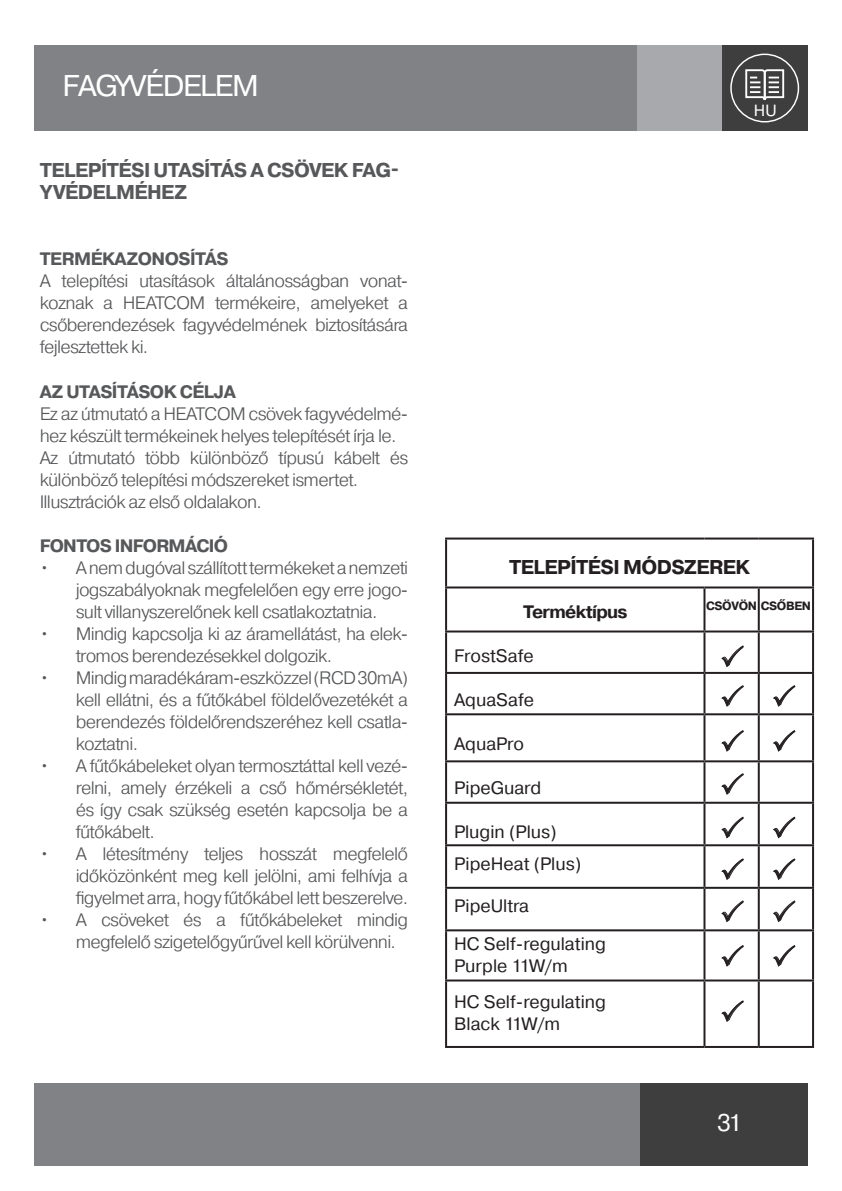
<style>
.page{position:relative;width:842px;height:1191px;background:#fff}
.page>*{position:absolute;margin:0;border:0;box-sizing:border-box;transform-origin:0 0}
.t1{font:30px "Pragmatica";letter-spacing:-.04em;color:#fff}
.t2{font:24px "Pragmatica";color:#fff}
.Brødtekst{font:700 20px/22px "Pragmatica";letter-spacing:-.03em;color:#57585a}
.Brødtekst-2{font:700 20px "Pragmatica";letter-spacing:-.03em;color:#231f20}
.Brødtekst-3{font:300 18px/22px "Pragmatica";letter-spacing:-.04em;color:#57585a;text-align:justify}
.Brødtekst-4{font:18px "Pragmatica";color:#231f20}
.Brødtekst-5{font:700 18px "Pragmatica";letter-spacing:-.03em;color:#57585a}
.Brødtekst-6{font:700 18px "Pragmatica";letter-spacing:-.04em;color:#231f20}
.t3{font:16.2px "Pragmatica";color:#fff}
.Brødtekst-7{font:700 12px "Pragmatica";letter-spacing:-.03em;color:#231f20}
</style>
<div class="page">
<div style="left:34px;top:45px;width:774px;height:85px;background:#808285"></div>
<div style="left:34px;top:1083px;width:774px;height:82px;background:#808285"></div>
<div style="left:638px;top:45px;width:85px;height:85px;background:#a8a9ad"></div>
<div style="left:723px;top:45px;width:85px;height:85px;background:#3e3e3f"></div>
<div style="left:640px;top:1083px;width:168px;height:82px;background:#3e3e3f"></div>
<svg style="left:730px;top:54px;width:69px;height:68px"></svg>
<hr style="left:445px;top:537px;width:259px;height:2px;background:#231f20">
<hr style="left:445px;top:539px;width:2px;height:47px;background:#231f20">
<hr style="left:704px;top:537px;width:55px;height:2px;background:#231f20">
<hr style="left:759px;top:537px;width:55px;height:2px;background:#231f20">
<hr style="left:812px;top:539px;width:2px;height:47px;background:#231f20">
<hr style="left:445px;top:586px;width:259px;height:2px;background:#231f20">
<hr style="left:445px;top:588px;width:2px;height:42px;background:#231f20">
<hr style="left:704px;top:586px;width:55px;height:2px;background:#231f20">
<hr style="left:703px;top:588px;width:2px;height:42px;background:#231f20">
<hr style="left:759px;top:586px;width:55px;height:2px;background:#231f20">
<hr style="left:758px;top:588px;width:2px;height:42px;background:#231f20">
<hr style="left:812px;top:588px;width:2px;height:42px;background:#231f20">
<hr style="left:445px;top:630px;width:259px;height:2px;background:#231f20">
<hr style="left:445px;top:632px;width:2px;height:40px;background:#231f20">
<hr style="left:704px;top:630px;width:55px;height:2px;background:#231f20">
<hr style="left:703px;top:632px;width:2px;height:40px;background:#231f20">
<hr style="left:759px;top:630px;width:55px;height:2px;background:#231f20">
<hr style="left:758px;top:632px;width:2px;height:40px;background:#231f20">
<hr style="left:812px;top:632px;width:2px;height:40px;background:#231f20">
<hr style="left:445px;top:672px;width:259px;height:2px;background:#231f20">
<hr style="left:445px;top:674px;width:2px;height:39px;background:#231f20">
<hr style="left:704px;top:672px;width:55px;height:2px;background:#231f20">
<hr style="left:703px;top:674px;width:2px;height:39px;background:#231f20">
<hr style="left:759px;top:672px;width:55px;height:2px;background:#231f20">
<hr style="left:758px;top:674px;width:2px;height:39px;background:#231f20">
<hr style="left:812px;top:674px;width:2px;height:39px;background:#231f20">
<hr style="left:445px;top:713px;width:259px;height:2px;background:#231f20">
<hr style="left:445px;top:715px;width:2px;height:45px;background:#231f20">
<hr style="left:704px;top:713px;width:55px;height:2px;background:#231f20">
<hr style="left:703px;top:715px;width:2px;height:45px;background:#231f20">
<hr style="left:759px;top:713px;width:55px;height:2px;background:#231f20">
<hr style="left:758px;top:715px;width:2px;height:45px;background:#231f20">
<hr style="left:812px;top:715px;width:2px;height:45px;background:#231f20">
<hr style="left:445px;top:760px;width:259px;height:2px;background:#231f20">
<hr style="left:445px;top:762px;width:2px;height:39px;background:#231f20">
<hr style="left:704px;top:760px;width:55px;height:2px;background:#231f20">
<hr style="left:703px;top:762px;width:2px;height:39px;background:#231f20">
<hr style="left:759px;top:760px;width:55px;height:2px;background:#231f20">
<hr style="left:758px;top:762px;width:2px;height:39px;background:#231f20">
<hr style="left:812px;top:762px;width:2px;height:39px;background:#231f20">
<hr style="left:445px;top:801px;width:259px;height:2px;background:#231f20">
<hr style="left:445px;top:803px;width:2px;height:41px;background:#231f20">
<hr style="left:704px;top:801px;width:55px;height:2px;background:#231f20">
<hr style="left:703px;top:803px;width:2px;height:41px;background:#231f20">
<hr style="left:759px;top:801px;width:55px;height:2px;background:#231f20">
<hr style="left:758px;top:803px;width:2px;height:41px;background:#231f20">
<hr style="left:812px;top:803px;width:2px;height:41px;background:#231f20">
<hr style="left:445px;top:844px;width:259px;height:2px;background:#231f20">
<hr style="left:445px;top:846px;width:2px;height:40px;background:#231f20">
<hr style="left:704px;top:844px;width:55px;height:2px;background:#231f20">
<hr style="left:703px;top:846px;width:2px;height:40px;background:#231f20">
<hr style="left:759px;top:844px;width:55px;height:2px;background:#231f20">
<hr style="left:758px;top:846px;width:2px;height:40px;background:#231f20">
<hr style="left:812px;top:846px;width:2px;height:40px;background:#231f20">
<hr style="left:445px;top:886px;width:259px;height:2px;background:#231f20">
<hr style="left:445px;top:888px;width:2px;height:41px;background:#231f20">
<hr style="left:704px;top:886px;width:55px;height:2px;background:#231f20">
<hr style="left:703px;top:888px;width:2px;height:41px;background:#231f20">
<hr style="left:759px;top:886px;width:55px;height:2px;background:#231f20">
<hr style="left:758px;top:888px;width:2px;height:41px;background:#231f20">
<hr style="left:812px;top:888px;width:2px;height:41px;background:#231f20">
<hr style="left:445px;top:929px;width:259px;height:2px;background:#231f20">
<hr style="left:445px;top:931px;width:2px;height:48px;background:#231f20">
<hr style="left:704px;top:929px;width:55px;height:2px;background:#231f20">
<hr style="left:703px;top:931px;width:2px;height:48px;background:#231f20">
<hr style="left:759px;top:929px;width:55px;height:2px;background:#231f20">
<hr style="left:758px;top:931px;width:2px;height:48px;background:#231f20">
<hr style="left:812px;top:931px;width:2px;height:48px;background:#231f20">
<hr style="left:445px;top:979px;width:259px;height:2px;background:#231f20">
<hr style="left:445px;top:981px;width:2px;height:65px;background:#231f20">
<hr style="left:704px;top:979px;width:55px;height:2px;background:#231f20">
<hr style="left:703px;top:981px;width:2px;height:65px;background:#231f20">
<hr style="left:759px;top:979px;width:55px;height:2px;background:#231f20">
<hr style="left:758px;top:981px;width:2px;height:65px;background:#231f20">
<hr style="left:812px;top:981px;width:2px;height:65px;background:#231f20">
<hr style="left:445px;top:1046px;width:259px;height:2px;background:#231f20">
<hr style="left:704px;top:1046px;width:55px;height:2px;background:#231f20">
<hr style="left:759px;top:1046px;width:55px;height:2px;background:#231f20">
<h1 class="t1" style="left:62px;top:67px;width:198px">FAGYVÉDELEM</h1>
<p class="Brødtekst" style="left:40px;top:160px;width:361px">TELEPÍTÉSI UTASÍTÁS A CSÖVEK FAG-<br>YVÉDELMÉHEZ</p>
<p class="Brødtekst-5" style="left:40px;top:247px;width:190px">TERMÉKAZONOSÍTÁS</p>
<p class="Brødtekst-3" style="left:40px;top:270px;width:370px">A telepítési utasítások általánosságban vonat&shy;koznak a HEATCOM termékeire, amelyeket a csőberendezések fagyvédelmének biztosítására fejlesztettek ki.</p>
<p class="Brødtekst-5" style="left:40px;top:379px;width:197px">AZ UTASÍTÁSOK CÉLJA</p>
<p class="Brødtekst-3" style="left:40px;top:402px;width:370px">Ez az útmutató a HEATCOM csövek fagyvédelmé&shy;hez készült termékeinek helyes telepítését írja le.</p>
<p class="Brødtekst-3" style="left:40px;top:446px;width:370px">Az útmutató több különböző típusú kábelt és különböző telepítési módszereket ismertet.</p>
<p class="Brødtekst-3" style="left:40px;top:490px;width:224px">Illusztrációk az első oldalakon.</p>
<p class="Brødtekst-5" style="left:40px;top:533px;width:190px">FONTOS INFORMÁCIÓ</p>
<p class="Brødtekst-3" style="left:76px;top:556px;width:334px;text-indent:-36px">• A nem dugóval szállított termékeket a nemzeti jogszabályoknak megfelelően egy erre jogo&shy;sult villanyszerelőnek kell csatlakoztatnia.</p>
<p class="Brødtekst-3" style="left:76px;top:622px;width:334px;text-indent:-36px">• Mindig kapcsolja ki az áramellátást, ha elek&shy;tromos berendezésekkel dolgozik.</p>
<p class="Brødtekst-3" style="left:76px;top:666px;width:334px;text-indent:-36px">• Mindig maradékáram-eszközzel (RCD 30mA) kell ellátni, és a fűtőkábel földelővezetékét a berendezés földelőrendszeréhez kell csatla&shy;koztatni.</p>
<p class="Brødtekst-3" style="left:76px;top:754px;width:334px;text-indent:-36px">• A fűtőkábeleket olyan termosztáttal kell vezé&shy;relni, amely érzékeli a cső hőmérsékletét, és így csak szükség esetén kapcsolja be a fűtőkábelt.</p>
<p class="Brødtekst-3" style="left:76px;top:842px;width:334px;text-indent:-36px">• A létesítmény teljes hosszát megfelelő időközönként meg kell jelölni, ami felhívja a figyelmet arra, hogy fűtőkábel lett beszerelve.</p>
<p class="Brødtekst-3" style="left:76px;top:908px;width:334px;text-indent:-36px">• A csöveket és a fűtőkábeleket mindig megfelelő szigetelőgyűrűvel kell körülvenni.</p>
<p class="t3" style="left:754px;top:100px;width:24px">HU</p>
<p class="Brødtekst-2" style="left:509px;top:553px;width:242px">TELEPÍTÉSI MÓDSZEREK</p>
<p class="Brødtekst-6" style="left:523px;top:599px;width:106px">Terméktípus</p>
<p class="Brødtekst-7" style="left:706px;top:597px;width:106px">CSÖVÖN CSŐBEN</p>
<p class="Brødtekst-4" style="left:454px;top:644px;width:81px">FrostSafe</p>
<p class="Brødtekst-4" style="left:454px;top:688px;width:81px">AquaSafe</p>
<p class="Brødtekst-4" style="left:454px;top:732px;width:71px">AquaPro</p>
<p class="Brødtekst-4" style="left:454px;top:776px;width:89px">PipeGuard</p>
<p class="Brødtekst-4" style="left:454px;top:820px;width:104px">Plugin (Plus)</p>
<p class="Brødtekst-4" style="left:454px;top:852px;width:129px">PipeHeat (Plus)</p>
<p class="Brødtekst-4" style="left:454px;top:894px;width:77px">PipeUltra</p>
<p class="Brødtekst-4" style="left:454px;top:932px;width:153px">HC Self-regulating</p>
<p class="Brødtekst-4" style="left:454px;top:954px;width:115px">Purple 11W/m</p>
<p class="Brødtekst-4" style="left:454px;top:990px;width:153px">HC Self-regulating</p>
<p class="Brødtekst-4" style="left:454px;top:1012px;width:108px">Black 11W/m</p>
<h2 class="t2" style="left:717px;top:1108px;width:26px">31</h2>
</div>
